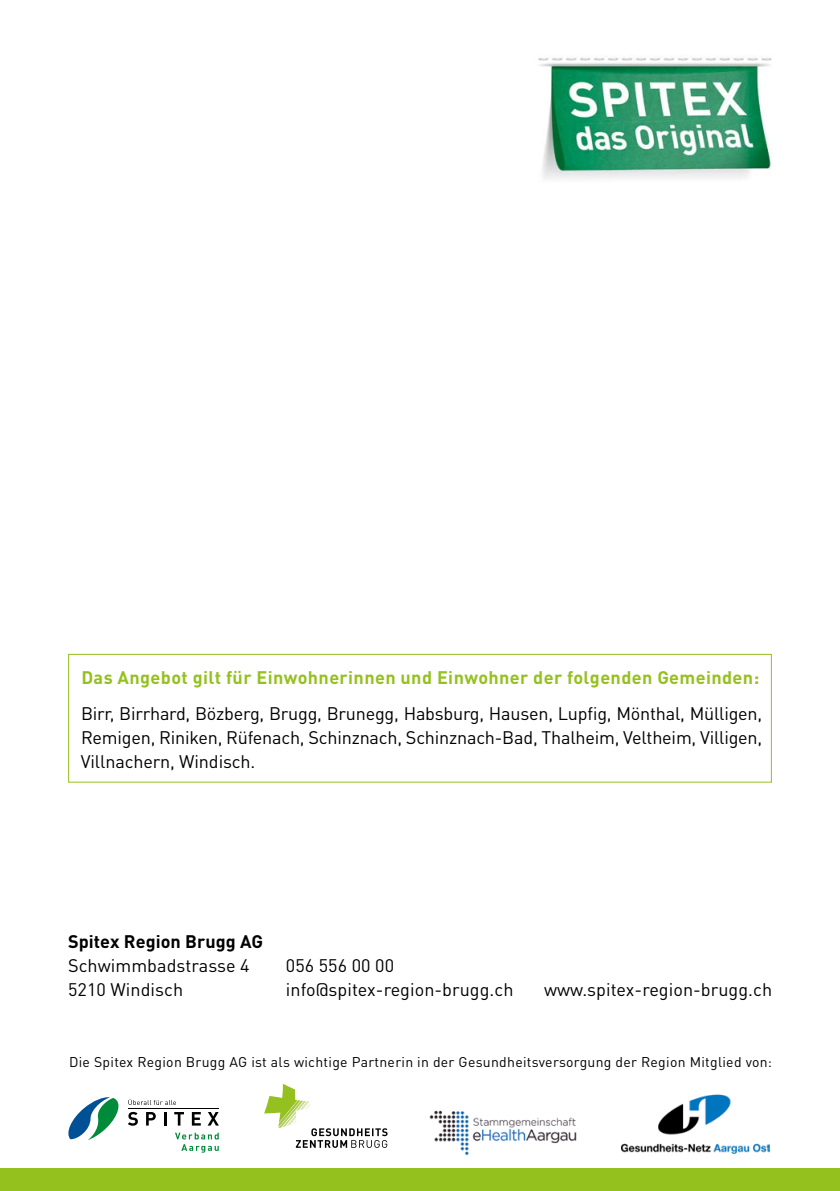
<style>
.page{position:relative;width:840px;height:1191px;background:#fff}
.page>*{position:absolute;margin:0;border:0;box-sizing:border-box;transform-origin:0 0}
.t1{font:18px/24px "DIN Pro";letter-spacing:.005em;color:#000}
.t2{font:700 18px "DIN Pro";letter-spacing:.025em;color:#95c11f}
.t3{font:700 18px "DIN Pro";letter-spacing:.005em;color:#000}
.t4{font:14px "DIN Pro";letter-spacing:.02em;color:#000}
</style>
<div class="page">
<div style="left:0;top:1168px;width:839px;height:23px;background:#95c11f"></div>
<hr style="left:839px;top:0;width:1px;height:652px;background:#dadada">
<div style="left:68px;top:654px;width:703px;height:128px;border:1px solid #95c11f"></div>
<img style="left:538px;top:57px;width:234px;height:122px">
<svg style="left:68px;top:1097px;width:51px;height:43px"></svg>
<svg style="left:128px;top:1111px;width:10px;height:14px"></svg>
<svg style="left:146px;top:1112px;width:10px;height:13px"></svg>
<svg style="left:164px;top:1112px;width:2px;height:13px"></svg>
<svg style="left:174px;top:1112px;width:10px;height:13px"></svg>
<svg style="left:192px;top:1112px;width:9px;height:13px"></svg>
<svg style="left:208px;top:1112px;width:11px;height:13px"></svg>
<hr style="left:128px;top:1108px;width:91px;height:1px;background:#000">
<svg style="left:128px;top:1098px;width:48px;height:7px"></svg>
<svg style="left:175px;top:1132px;width:44px;height:20px"></svg>
<svg style="left:264px;top:1083px;width:123px;height:64px"></svg>
<img style="left:429px;top:1110px;width:148px;height:46px">
<img style="left:621px;top:1094px;width:147px;height:60px">
<p class="t2" style="left:81px;top:666px;width:679px">Das Angebot gilt für Einwohnerinnen und Einwohner der folgenden Gemeinden:</p>
<p class="t1" style="left:81px;top:701px;width:682px;text-align:justify">Birr, Birrhard, Bözberg, Brugg, Brunegg, Habsburg, Hausen, Lupfig, Mönthal, Mülligen, Remigen, Riniken, Rüfenach, Schinznach, Schinznach-Bad, Thalheim, Veltheim, Villigen, Villnachern, Windisch.</p>
<p class="t3" style="left:68px;top:930px;width:196px">Spitex Region Brugg AG</p>
<p class="t1" style="left:68px;top:953px;width:183px">Schwimmbadstrasse 4<br>5210 Windisch</p>
<p class="t1" style="left:286px;top:953px;width:229px">056 556 00 00 info@spitex-region-brugg.ch</p>
<p class="t1" style="left:543px;top:977px;width:229px">www.spitex-region-brugg.ch</p>
<p class="t4" style="left:69px;top:1053px;width:704px">Die Spitex Region Brugg AG ist als wichtige Partnerin in der Gesundheitsversorgung der Region Mitglied von:</p>
</div>
